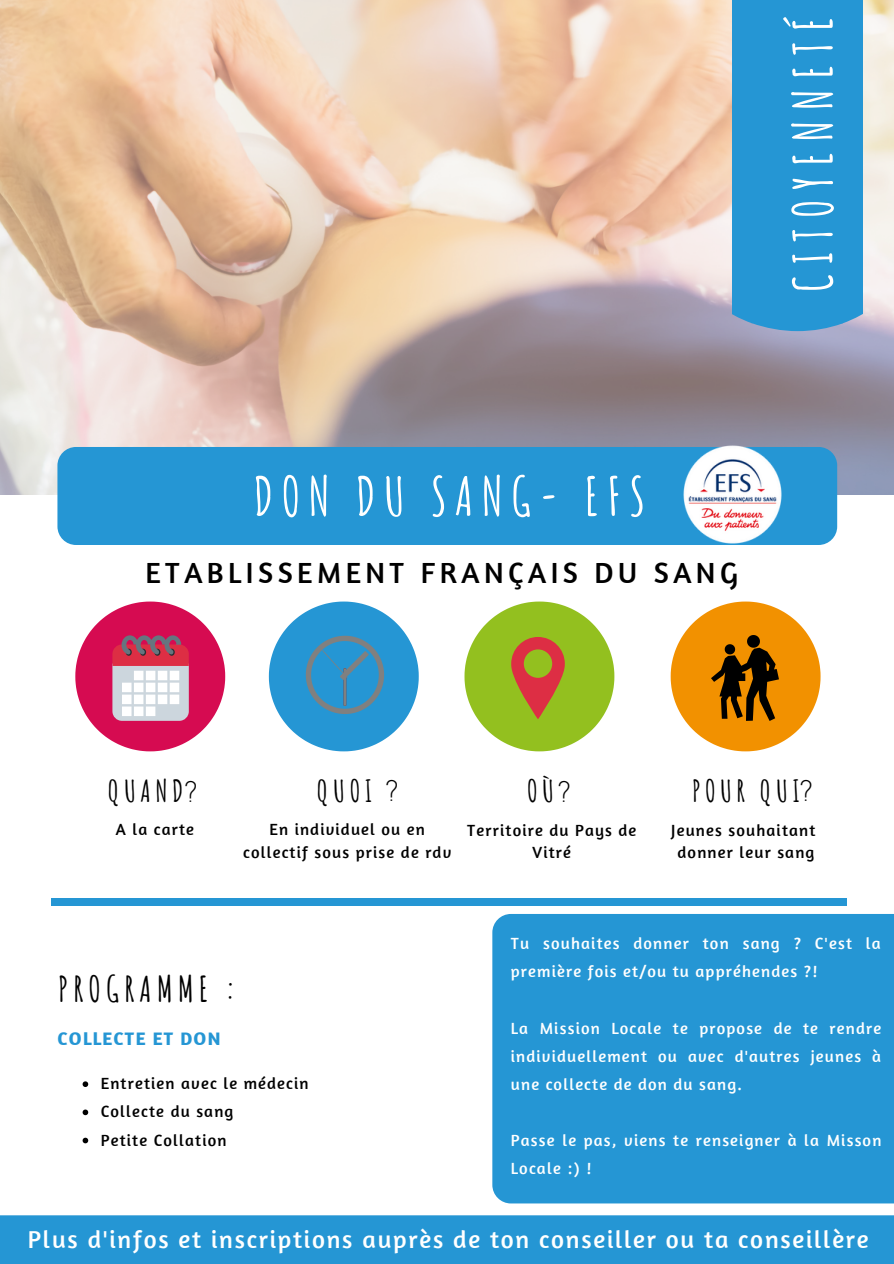
<style>
.page{position:relative;width:894px;height:1264px;background:#fff}
.page>*{position:absolute;margin:0;border:0;box-sizing:border-box;transform-origin:0 0}
.t1{font:700 52.95px "Amatic SC";letter-spacing:.15em;color:#fff}
.t2{font:700 52.95px "Amatic SC";letter-spacing:.18em;color:#fff}
.t3{font:700 34.8px "Amatic SC";letter-spacing:.15em;color:#000}
.t4{font:29.85px "Amaranth";letter-spacing:.15em;color:#000}
.t5{font:700 29.85px "Amatic SC";letter-spacing:.15em;color:#000}
.t6{font:25.05px "Amaranth";letter-spacing:.07em;color:#fff}
.t7{font:700 18.45px "Amaranth";letter-spacing:.07em;color:#2596d4}
.t8{font:16.5px/28.2px "Amaranth";letter-spacing:.07em;color:#fff}
.t9{font:16.5px/22.5px "Amaranth";letter-spacing:.07em;color:#000;text-align:center}
.s1{font-family:"Advent Pro";font-weight:300}
</style>
<div class="page">
<img style="left:0;top:0;width:893px;height:494px">
<div style="left:57px;top:447px;width:780px;height:98px;background:#2596d4;border-radius:18px"></div>
<svg style="left:670px;top:601px;width:150px;height:150px"></svg>
<div style="left:52px;top:898px;width:795px;height:7px;background:#2596d4"></div>
<div style="left:492px;top:914px;width:401px;height:289px;background:#2596d4"></div>
<svg style="left:75px;top:601px;width:150px;height:150px"></svg>
<img style="left:711px;top:636px;width:67px;height:84px">
<svg style="left:464px;top:601px;width:150px;height:150px"></svg>
<svg style="left:269px;top:601px;width:149px;height:150px"></svg>
<div style="left:0;top:1215px;width:893px;height:48px;background:#2596d4"></div>
<div style="left:732px;top:37px;width:130px;height:160px;background:#2596d4"></div>
<div style="left:732px;top:197px;width:130px;height:134px;background:#2596d4"></div>
<div style="left:732px;top:0;width:130px;height:39px;background:#2596d4"></div>
<img style="left:672px;top:434px;width:120px;height:110px">
<svg style="left:83px;top:1081px;width:5px;height:5px"></svg>
<svg style="left:83px;top:1109px;width:5px;height:6px"></svg>
<svg style="left:83px;top:1137px;width:5px;height:6px"></svg>
<p class="t2" style="left:778px;top:292px;width:277px;rotate:-90deg">CITOYENNETÉ</p>
<p class="t1" style="left:253px;top:462px;width:393px">DON DU SANG- EFS</p>
<p class="t4" style="left:145px;top:554px;width:594px">ETABLISSEMENT FRANÇAIS DU SANG</p>
<p class="t5" style="left:108px;top:771px;width:91px">QUAND<span class="s1">?</span></p>
<p class="t9" style="left:116px;top:817px;width:80px">A la carte</p>
<p class="t5" style="left:317px;top:771px;width:82px">QUOI <span class="s1">?</span></p>
<p class="t5" style="left:527px;top:771px;width:45px">OÙ<span class="s1">?</span></p>
<p class="t5" style="left:692px;top:771px;width:122px">POUR QUI<span class="s1">?</span></p>
<p class="t9" style="left:243px;top:818px;width:210px">En individuel ou en collectif sous prise de rdv</p>
<p class="t9" style="left:467px;top:818px;width:170px">Territoire du Pays de<br>Vitré</p>
<p class="t9" style="left:671px;top:818px;width:146px">Jeunes souhaitant</p>
<p class="t9" style="left:677px;top:840px;width:138px">donner leur sang</p>
<p class="t3" style="left:58px;top:966px;width:179px">PROGRAMME :</p>
<p class="t8" style="left:510px;top:928px;width:371px">Tu souhaites donner ton sang ? C'est la première fois et/ou tu appréhendes ?!</p>
<p class="t7" style="left:57px;top:1026px;width:164px">COLLECTE ET DON</p>
<p class="t9" style="left:101px;top:1071px;width:209px">Entretien avec le médecin</p>
<p class="t9" style="left:101px;top:1100px;width:134px">Collecte du sang</p>
<p class="t9" style="left:101px;top:1128px;width:127px">Petite Collation</p>
<p class="t8" style="left:510px;top:1013px;width:372px;text-align:justify">La Mission Locale te propose de te rendre individuellement ou avec d'autres jeunes à une collecte de don du sang.</p>
<p class="t8" style="left:510px;top:1125px;width:372px">Passe le pas, viens te renseigner à la Misson<br>Locale :) !</p>
<p class="t6" style="left:28px;top:1223px;width:842px">Plus d'infos et inscriptions auprès de ton conseiller ou ta conseillère</p>
</div>
